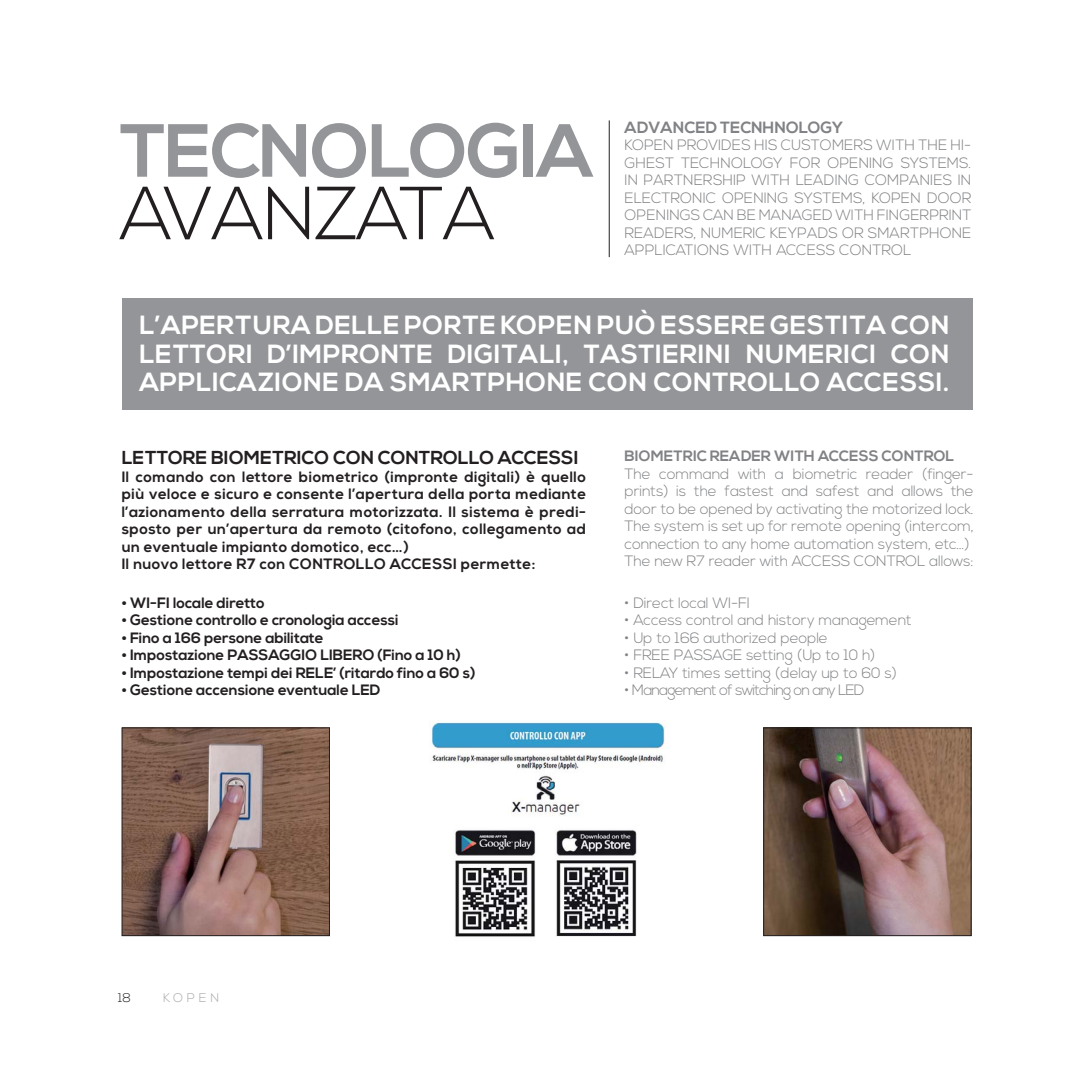
<style>
.page{position:relative;width:1092px;height:1092px;background:#fff}
.page>*{position:absolute;margin:0;border:0;box-sizing:border-box;transform-origin:0 0}
.t1{font:700 75px "Nexa";letter-spacing:-.02em;color:#939598}
.t2{font:300 75px "Nexa";letter-spacing:-.02em;color:#231f20}
.t3{font:700 26.25px/28.8px "Nexa";letter-spacing:.02em;color:#fff;text-align:justify}
.t4{font:700 18.75px "Nexa";color:#231f20}
.t5{font:700 16.25px "Nexa";color:#808285}
.t6{font:300 15px/17.5px "Nexa";letter-spacing:-.01em;color:#808285}
.t7{font:700 15px/17.5px "Nexa";letter-spacing:.03em;color:#231f20}
.t8{font:700 15px "Nexa";color:#231f20}
.t9{font:700 15px "Nexa";color:#808285}
.t10{font:300 15px "Nexa";letter-spacing:-.06em;color:#808285}
.t11{font:300 12.5px "Nexa";letter-spacing:.3em;color:#a7a9ac}
.t12{font:300 12.5px "Nexa";color:#231f20}
</style>
<div class="page">
<hr style="left:609px;top:120px;width:1px;height:137px;background:#231f20">
<img style="left:124px;top:729px;width:204px;height:204px">
<div style="left:122px;top:727px;width:208px;height:208px;border:1px solid #231f20"></div>
<img style="left:431px;top:720px;width:235px;height:217px">
<img style="left:765px;top:729px;width:204px;height:204px">
<div style="left:763px;top:727px;width:208px;height:208px;border:1px solid #231f20"></div>
<div style="left:122px;top:298px;width:850px;height:111px;background:#939598"></div>
<h1 class="t1" style="left:120px;top:123px;width:475px">TECNOLOGIA</h1>
<h1 class="t2" style="left:120px;top:185px;width:377px">AVANZATA</h1>
<p class="t5" style="left:624px;top:121px;width:220px">ADVANCED TECNHNOLOGY</p>
<p class="t6" style="left:624px;top:138px;width:348px;text-align:justify">KOPEN PROVIDES HIS CUSTOMERS WITH THE HI-GHEST TECHNOLOGY FOR OPENING SYSTEMS.<br>IN PARTNERSHIP WITH LEADING COMPANIES IN ELECTRONIC OPENING SYSTEMS, KOPEN DOOR OPENINGS CAN BE MANAGED WITH FINGERPRINT READERS, NUMERIC KEYPADS OR SMARTPHONE APPLICATIONS WITH ACCESS CONTROL</p>
<h2 class="t3" style="left:139px;top:314px;width:811px">L’APERTURA DELLE PORTE KOPEN PUÒ ESSERE GESTITA CON LETTORI D’IMPRONTE DIGITALI, TASTIERINI NUMERICI CON APPLICAZIONE DA SMARTPHONE CON CONTROLLO ACCESSI.</h2>
<p class="t4" style="left:122px;top:450px;width:458px">LETTORE BIOMETRICO CON CONTROLLO ACCESSI</p>
<p class="t7" style="left:122px;top:469px;width:466px">Il comando con lettore biometrico (impronte digitali) è quello più veloce e sicuro e consente l’apertura della porta mediante l’azionamento della serratura motorizzata. Il sistema è predi&shy;sposto per un’apertura da remoto (citofono, collegamento ad un eventuale impianto domotico, ecc…)<br>Il nuovo lettore R7 con CONTROLLO ACCESSI permette:</p>
<p class="t8" style="left:122px;top:597px;width:145px">• WI-FI locale diretto</p>
<p class="t8" style="left:122px;top:614px;width:278px">• Gestione controllo e cronologia accessi</p>
<p class="t8" style="left:122px;top:632px;width:203px">• Fino a 166 persone abilitate</p>
<p class="t8" style="left:122px;top:649px;width:340px">• Impostazione PASSAGGIO LIBERO (Fino a 10 h)</p>
<p class="t8" style="left:122px;top:667px;width:355px">• Impostazione tempi dei RELE’ (ritardo fino a 60 s)</p>
<p class="t8" style="left:122px;top:684px;width:260px">• Gestione accensione eventuale LED</p>
<p class="t9" style="left:624px;top:450px;width:331px">BIOMETRIC READER WITH ACCESS CONTROL</p>
<p class="t6" style="left:624px;top:467px;width:351px">The command with a biometric reader (finger&shy;prints) is the fastest and safest and allows the door to be opened by activating the motorized lock.<br>The system is set up for remote opening (intercom, connection to any home automation system, etc…)<br>The new R7 reader with ACCESS CONTROL allows:</p>
<p class="t6" style="left:624px;top:595px;width:127px">• Direct local WI-FI</p>
<p class="t6" style="left:624px;top:613px;width:289px">• Access control and history management</p>
<p class="t6" style="left:624px;top:630px;width:205px">• Up to 166 authorized people</p>
<p class="t6" style="left:624px;top:648px;width:252px">• FREE PASSAGE setting (Up to 10 h)</p>
<p class="t6" style="left:624px;top:665px;width:274px">• RELAY times setting (delay up to 60 s)</p>
<p class="t10" style="left:624px;top:684px;width:241px">• Management of switching on any LED</p>
<p class="t12" style="left:118px;top:993px;width:14px">18</p>
<p class="t11" style="left:163px;top:993px;width:58px">KOPEN</p>
</div>
